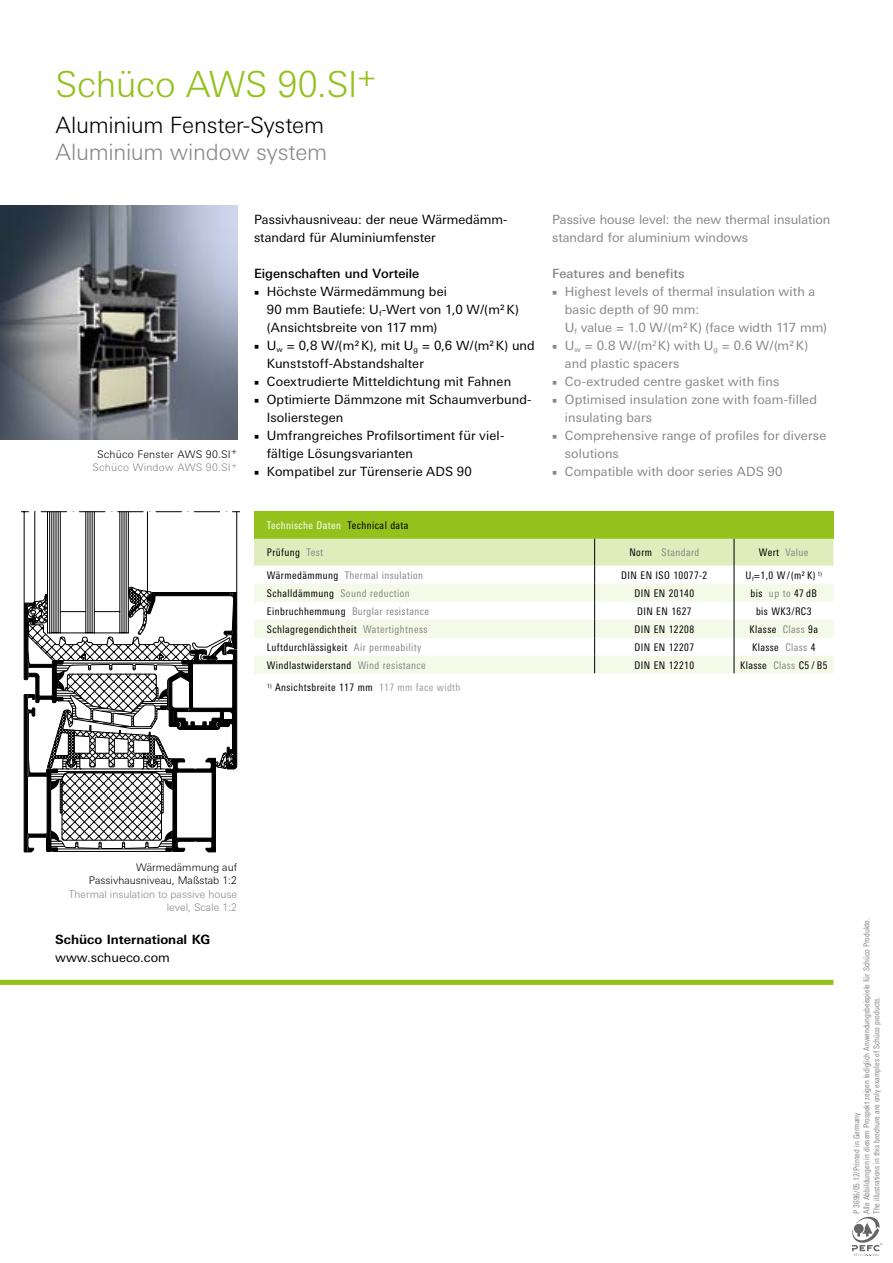
<style>
.page{position:relative;width:893px;height:1263px;background:#fff}
.page>*{position:absolute;margin:0;border:0;box-sizing:border-box;transform-origin:0 0}
.t1{font:300 36px "LT Univers Basic";letter-spacing:-.01em;color:#94c11c}
.t2{font:300 22.5px "LT Univers Basic";letter-spacing:-.015em;color:#000}
.t3{font:300 22.5px "LT Univers Basic";letter-spacing:-.015em;color:#878786}
.t4{font:12.75px/18px "LT Univers Basic";letter-spacing:.005em;color:#000}
.t5{font:12.75px/18px "LT Univers Basic";letter-spacing:.005em;color:#878786}
.t6{font:500 12.75px "LT Univers Basic";color:#000}
.t7{font:700 12.75px "LT Univers Basic";color:#000}
.t8{font:500 12.75px "LT Univers Basic";color:#878786}
.t9{font:condensed 10.5px "LT Univers";letter-spacing:.04em;color:#000}
.t10{font:condensed 10.5px "LT Univers";letter-spacing:.04em;color:#878786}
.t11{font:300 10.5px/13.5px "LT Univers Basic";color:#878786;text-align:right}
.t12{font:300 10.5px/13.5px "LT Univers Basic";letter-spacing:.02em;color:#000;text-align:center}
.t13{font:300 10.5px/13.5px "LT Univers Basic";color:#000;text-align:right}
.t14{font:condensed 10.5px "LT Univers";letter-spacing:.04em;color:#fff}
.t15{font:condensed 8.25px/9.9px "LT Univers";color:#878786}
.s1{color:#878786}
.s2{font-family:"Minion Pro"}
.s3{color:#000}
.s4{color:#9c9d9d}
</style>
<div class="page">
<div style="left:0;top:980px;width:833px;height:5px;background:#94c11c"></div>
<svg style="left:852px;top:1217px;width:30px;height:39px"></svg>
<img style="left:0;top:206px;width:237px;height:234px">
<hr style="left:49px;top:512px;width:1px;height:121px;background:#000">
<hr style="left:52px;top:512px;width:1px;height:121px;background:#000">
<hr style="left:126px;top:512px;width:1px;height:121px;background:#000">
<hr style="left:124px;top:512px;width:1px;height:121px;background:#000">
<hr style="left:122px;top:512px;width:1px;height:121px;background:#000">
<hr style="left:120px;top:512px;width:1px;height:121px;background:#000">
<hr style="left:128px;top:512px;width:1px;height:121px;background:#000">
<hr style="left:54px;top:512px;width:1px;height:121px;background:#000">
<hr style="left:56px;top:512px;width:1px;height:121px;background:#000">
<hr style="left:58px;top:512px;width:1px;height:121px;background:#000">
<hr style="left:60px;top:512px;width:1px;height:121px;background:#000">
<hr style="left:86px;top:512px;width:1px;height:121px;background:#000">
<hr style="left:88px;top:512px;width:1px;height:121px;background:#000">
<hr style="left:90px;top:512px;width:1px;height:121px;background:#000">
<hr style="left:47px;top:512px;width:1px;height:121px;background:#000">
<hr style="left:92px;top:512px;width:1px;height:121px;background:#000">
<hr style="left:94px;top:512px;width:1px;height:121px;background:#000">
<hr style="left:24px;top:512px;width:1px;height:91px;background:#000">
<hr style="left:35px;top:512px;width:1px;height:90px;background:#000">
<hr style="left:147px;top:512px;width:1px;height:79px;background:#000">
<hr style="left:236px;top:512px;width:1px;height:80px;background:#000">
<svg style="left:35px;top:511px;width:32px;height:2px"></svg>
<svg style="left:73px;top:511px;width:32px;height:2px"></svg>
<svg style="left:118px;top:511px;width:25px;height:1px"></svg>
<svg style="left:149px;top:511px;width:32px;height:2px"></svg>
<svg style="left:188px;top:511px;width:32px;height:2px"></svg>
<svg style="left:226px;top:511px;width:14px;height:2px"></svg>
<svg style="left:24px;top:587px;width:213px;height:265px"></svg>
<div style="left:254px;top:512px;width:579px;height:27px;background:#94c11c"></div>
<svg style="left:254px;top:539px;width:579px;height:134px"></svg>
<h1 class="t1" style="left:55px;top:63px;width:323px">Schüco AWS 90.SI<sup>+</sup></h1>
<h2 class="t2" style="left:56px;top:112px;width:270px">Aluminium Fenster-System</h2>
<h2 class="t3" style="left:56px;top:139px;width:273px">Aluminium window system</h2>
<p class="t12" style="left:93px;top:447px;width:146px">Schüco Fenster AWS 90.SI<sup>+<br></sup><span class="s1">Schüco Window AWS 90.SI</span><sup>+</sup></p>
<p class="t4" style="left:254px;top:210px;width:254px">Passivhausniveau: der neue Wärmedämm&shy;standard für Aluminiumfenster</p>
<p class="t6" style="left:254px;top:266px;width:167px">Eigenschaften und Vorteile</p>
<p class="t4" style="left:267px;top:282px;width:254px;text-indent:-13px"><span class="s2">■</span> Höchste Wärmedämmung bei<br>90 mm Bautiefe: U<sub>f</sub>-Wert von 1,0 W/(m²K) (Ansichtsbreite von 117 mm)</p>
<p class="t4" style="left:267px;top:336px;width:269px;text-indent:-13px"><span class="s2">■</span> U<sub>w</sub> = 0,8 W/(m²K), mit U<sub>g</sub> = 0,6 W/(m²K) und<br>Kunststoff-Abstandshalter</p>
<p class="t4" style="left:254px;top:372px;width:259px"><span class="s2">■</span> Coextrudierte Mitteldichtung mit Fahnen</p>
<p class="t4" style="left:267px;top:390px;width:265px;text-indent:-13px"><span class="s2">■</span> Optimierte Dämmzone mit Schaumverbund-<br>Isolierstegen</p>
<p class="t4" style="left:267px;top:426px;width:238px;text-indent:-13px"><span class="s2">■</span> Umfrangreiches Profilsortiment für viel&shy;fältige Lösungsvarianten</p>
<p class="t4" style="left:254px;top:462px;width:219px"><span class="s2">■</span> Kompatibel zur Türenserie ADS 90</p>
<p class="t5" style="left:552px;top:210px;width:280px">Passive house level: the new thermal insulation standard for aluminium windows</p>
<p class="t8" style="left:552px;top:266px;width:134px">Features and benefits</p>
<p class="t5" style="left:565px;top:282px;width:264px;text-indent:-13px"><span class="s2">■</span> Highest levels of thermal insulation with a basic depth of 90 mm:<br>U<sub>f</sub> value = 1.0 W/(m²K) (face width 117 mm)</p>
<p class="t5" style="left:565px;top:336px;width:245px;text-indent:-13px"><span class="s2">■</span> U<sub>w</sub> = 0.8 W/(m<sup>2</sup>K) with U<sub>g</sub> = 0.6 W/(m²K) and plastic spacers</p>
<p class="t5" style="left:552px;top:372px;width:229px"><span class="s2">■</span> Co-extruded centre gasket with fins</p>
<p class="t5" style="left:565px;top:390px;width:254px;text-indent:-13px"><span class="s2">■</span> Optimised insulation zone with foam-filled insulating bars</p>
<p class="t5" style="left:565px;top:426px;width:263px;text-indent:-13px"><span class="s2">■</span> Comprehensive range of profiles for diverse solutions</p>
<p class="t5" style="left:552px;top:462px;width:232px"><span class="s2">■</span> Compatible with door series ADS 90</p>
<p class="t14" style="left:267px;top:519px;width:143px">Technische Daten <span class="s3">Technical data</span></p>
<p class="t9" style="left:267px;top:546px;width:58px">Prüfung <span class="s1">Test</span></p>
<p class="t10" style="left:629px;top:546px;width:71px"><span class="s3">Norm</span> Standard</p>
<p class="t10" style="left:759px;top:546px;width:51px"><span class="s3">Wert</span> Value</p>
<p class="t10" style="left:267px;top:569px;width:158px"><span class="s3">Wärmedämmung</span> Thermal insulation</p>
<p class="t9" style="left:621px;top:569px;width:88px">DIN EN ISO 10077-2</p>
<p class="t9" style="left:745px;top:569px;width:78px">U<sub>f</sub>=1,0 W/(m² K) <sup>1)</sup></p>
<p class="t10" style="left:267px;top:587px;width:145px"><span class="s3">Schalldämmung</span> Sound reduction</p>
<p class="t9" style="left:634px;top:587px;width:61px">DIN EN 20140</p>
<p class="t9" style="left:750px;top:587px;width:68px">bis <span class="s1">up to</span> 47 dB</p>
<p class="t10" style="left:267px;top:605px;width:164px"><span class="s3">Einbruchhemmung</span> Burglar resistance</p>
<p class="t9" style="left:637px;top:605px;width:56px">DIN EN 1627</p>
<p class="t9" style="left:756px;top:605px;width:57px">bis WK3/RC3</p>
<p class="t9" style="left:267px;top:623px;width:162px">Schlagregendichtheit <span class="s1">Watertightness</span></p>
<p class="t9" style="left:634px;top:623px;width:61px">DIN EN 12208</p>
<p class="t9" style="left:749px;top:623px;width:70px">Klasse <span class="s1">Class</span> 9a</p>
<p class="t9" style="left:267px;top:641px;width:156px">Luftdurchlässigkeit <span class="s1">Air permeability</span></p>
<p class="t9" style="left:634px;top:641px;width:61px">DIN EN 12207</p>
<p class="t9" style="left:752px;top:641px;width:65px">Klasse <span class="s1">Class</span> 4</p>
<p class="t9" style="left:267px;top:659px;width:161px">Windlastwiderstand <span class="s1">Wind resistance</span></p>
<p class="t9" style="left:634px;top:659px;width:61px">DIN EN 12210</p>
<p class="t9" style="left:740px;top:659px;width:89px">Klasse <span class="s1">Class</span> C5 / B5</p>
<p class="t9" style="left:267px;top:682px;width:195px"><sup>1)</sup> Ansichtsbreite 117 mm <span class="s4">117 mm face width</span></p>
<p class="t13" style="left:89px;top:860px;width:150px">Wärmedämmung auf<br>Passivhausniveau, Maßstab 1:2</p>
<p class="t11" style="left:69px;top:887px;width:170px">Thermal insulation to passive house level, Scale 1:2</p>
<p class="t7" style="left:55px;top:931px;width:157px">Schüco International KG</p>
<p class="t4" style="left:55px;top:948px;width:116px">www.schueco.com</p>
<p class="t15" style="left:852px;top:1214px;width:297px;rotate:-90deg">P 3696/05.12/Printed in Germany<br>Alle Abbildungen in diesem Prospekt zeigen lediglich Anwendungsbeispiele für Schüco Produkte.<br>The illustrations in this brochure are only examples of Schüco products.</p>
</div>
